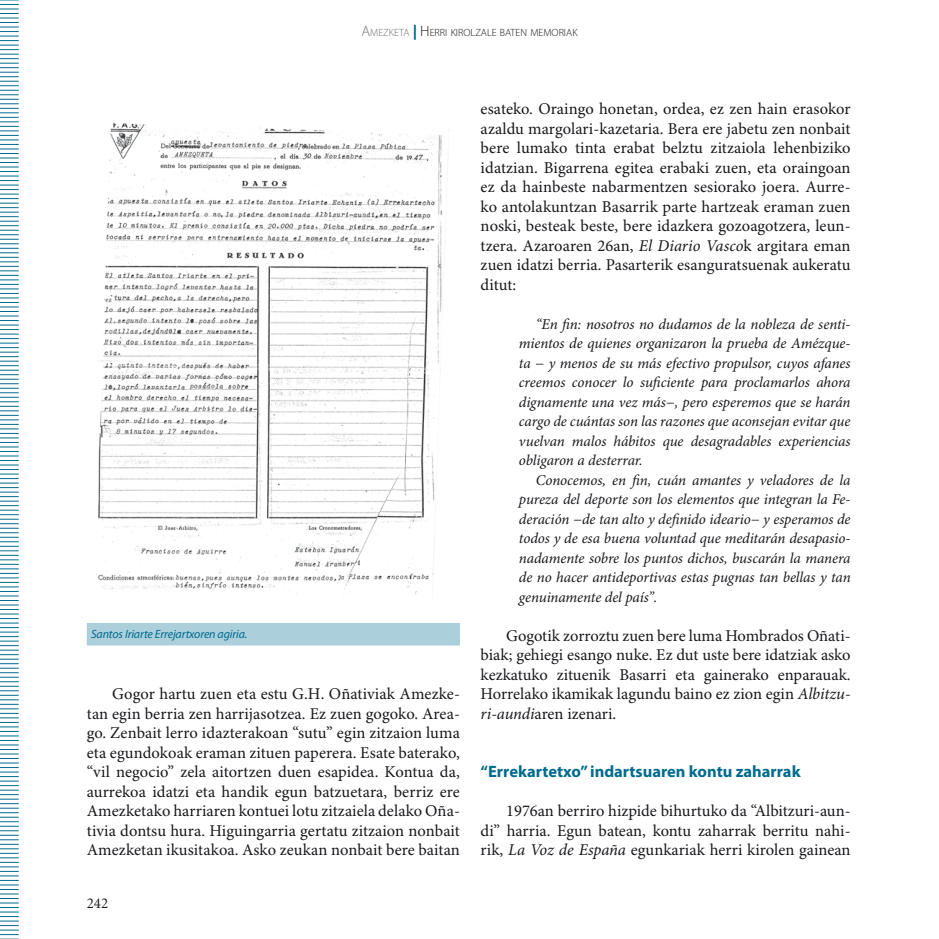
<style>
.page{position:relative;width:939px;height:939px;background:#fff}
.page>*{position:absolute;margin:0;border:0;box-sizing:border-box;transform-origin:0 0}
.Testua{font:16.5px/19.5px "Minion Pro";color:#1a171c;text-align:justify}
.TITU_2{font:700 16.5px "Myriad Pro";color:#006b8e}
.TESTUA_barrura{font:italic 15px/19.5px "Minion Pro";letter-spacing:-.005em;color:#1a171c;text-align:justify}
.t1{font:15px "Minion";color:#1a171c}
.OINA{font:italic 12px "Myriad Pro";letter-spacing:-.01em;color:#006b8e}
.t2{font:300 10.5px "Myriad Pro";color:#1a171c}
.s1{font-size:15px;color:#707173}
.s2{color:#707173}
.s3{font-weight:900;font-size:15px;color:#006b8e}
.s4{font-size:15px}
.s5{font-style:italic}
</style>
<div class="page">
<img style="left:98px;top:122px;width:351px;height:473px">
<div style="left:87px;top:623px;width:373px;height:22px;background:#accfdc"></div>
<svg style="left:0;top:0;width:19px;height:939px"></svg>
<p class="t2" style="left:361px;top:27px;width:218px"><span class="s1">A</span><span class="s2">MEZKETA</span> <span class="s3">|</span> <span class="s4">H</span>ERRI KIROLZALE BATEN MEMORIAK</p>
<p class="OINA" style="left:91px;top:627px;width:158px">Santos Iriarte Errejartxoren agiria.</p>
<p class="Testua" style="left:87px;top:685px;width:375px;text-indent:26px">Gogor hartu zuen eta estu G.H. Oñativiak Amezke&shy;tan egin berria zen harrijasotzea. Ez zuen gogoko. Area&shy;go. Zenbait lerro idazterakoan “sutu” egin zitzaion luma eta egundokoak eraman zituen paperera. Esate baterako, “vil negocio” zela aitortzen duen esapidea. Kontua da, aurrekoa idatzi eta handik egun batzuetara, berriz ere Amezketako harriaren kontuei lotu zitzaiela delako Oña&shy;tivia dontsu hura. Higuingarria gertatu zitzaion nonbait Amezketan ikusitakoa. Asko zeukan nonbait bere baitan</p>
<p class="t1" style="left:87px;top:896px;width:23px">242</p>
<p class="Testua" style="left:481px;top:100px;width:371px">esateko. Oraingo honetan, ordea, ez zen hain erasokor azaldu margolari-kazetaria. Bera ere jabetu zen nonbait bere lumako tinta erabat belztu zitzaiola lehenbiziko idatzian. Bigarrena egitea erabaki zuen, eta oraingoan ez da hainbeste nabarmentzen sesiorako joera. Aurre&shy;ko antolakuntzan Basarrik parte hartzeak eraman zuen noski, besteak beste, bere idazkera gozoagotzera, leun&shy;tzera. Azaroaren 26an, <span class="s5">El Diario Vasco</span>k argitara eman zuen idatzi berria. Pasarterik esanguratsuenak aukeratu ditut:</p>
<p class="TESTUA_barrura" style="left:519px;top:315px;width:333px;text-indent:17px">“En fin: nosotros no dudamos de la nobleza de senti&shy;mientos de quienes organizaron la prueba de Amézque&shy;ta − y menos de su más efectivo propulsor, cuyos afanes creemos conocer lo suficiente para proclamarlos ahora dignamente una vez más−, pero esperemos que se harán cargo de cuántas son las razones que aconsejan evitar que vuelvan malos hábitos que desagradables experiencias obligaron a desterrar.</p>
<p class="TESTUA_barrura" style="left:519px;top:471px;width:333px;text-indent:17px">Conocemos, en fin, cuán amantes y veladores de la pureza del deporte son los elementos que integran la Fe&shy;deración −de tan alto y definido ideario− y esperamos de todos y de esa buena voluntad que meditarán desapasio&shy;nadamente sobre los puntos dichos, buscarán la manera de no hacer antideportivas estas pugnas tan bellas y tan genuinamente del país”.</p>
<p class="Testua" style="left:481px;top:626px;width:371px;text-indent:26px">Gogotik zorroztu zuen bere luma Hombrados Oñati&shy;biak; gehiegi esango nuke. Ez dut uste bere idatziak asko kezkatuko zituenik Basarri eta gainerako enparauak.<br>Horrelako ikamikak lagundu baino ez zion egin <span class="s5">Albitzu&shy;ri-aundi</span>aren izenari.</p>
<p class="TITU_2" style="left:481px;top:762px;width:321px">“Errekartetxo” indartsuaren kontu zaharrak</p>
<p class="Testua" style="left:481px;top:802px;width:371px;text-indent:26px">1976an berriro hizpide bihurtuko da “Albitzuri-aun&shy;di” harria. Egun batean, kontu zaharrak berritu nahi&shy;rik, <span class="s5">La Voz de España</span> egunkariak herri kirolen gainean</p>
</div>
